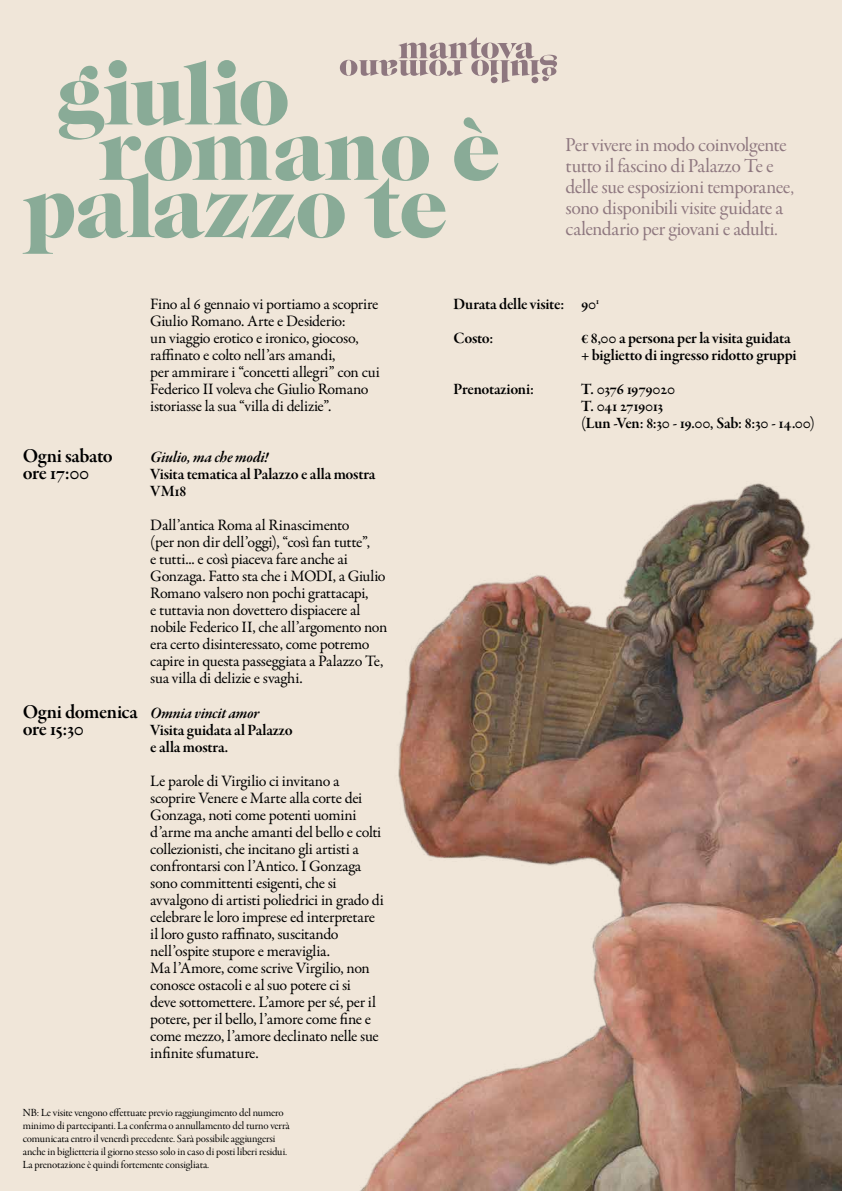
<style>
.page{position:relative;width:842px;height:1191px;background:#f0e6d9}
.page>*{position:absolute;margin:0;border:0;box-sizing:border-box;transform-origin:0 0}
.t1{font:20px/21px "Garamond Premr Pro Subh";letter-spacing:-.02em;color:#8e777f}
.t2{font:20px "Garamond Premr Pro Smbd Subh";letter-spacing:-.02em;color:#000}
.t3{font:16px/17px "Garamond Premr Pro";letter-spacing:-.02em;color:#000}
.t4{font:16px/17px "Garamond Premr Pro Smbd Subh";letter-spacing:-.015em;color:#000}
.t5{font:16px "Garamond Premr Pro Smbd It Subh";letter-spacing:-.01em;color:#000}
.t6{font:11px/13px "Garamond Premr Pro Subh";letter-spacing:-.015em;color:#000}
.s1{font-family:"Garamond Premr Pro Smbd Subh";font-size:20px}
</style>
<div class="page">
<svg style="left:23px;top:37px;width:534px;height:217px"></svg>
<img style="left:360px;top:483px;width:482px;height:708px">
<p class="t3" style="left:150px;top:296px;width:231px">Fino al 6 gennaio vi portiamo a scoprire Giulio Romano. Arte e Desiderio:<br>un viaggio erotico e ironico, giocoso, raffinato e colto nell’ars amandi,<br>per ammirare i “concetti allegri” con cui Federico II voleva che Giulio Romano istoriasse la sua “villa di delizie”.</p>
<p class="t2" style="left:23px;top:444px;width:92px">Ogni sabato</p>
<p class="t5" style="left:150px;top:448px;width:120px">Giulio, ma che modi!</p>
<p class="t2" style="left:23px;top:461px;width:68px">ore 17:00</p>
<p class="t4" style="left:150px;top:466px;width:227px">Visita tematica al Palazzo e alla mostra<br>VM18</p>
<p class="t3" style="left:150px;top:517px;width:239px">Dall’antica Roma al Rinascimento<br>(per non dir dell’oggi), “così fan tutte”,<br>e tutti... e così piaceva fare anche ai Gonzaga. Fatto sta che i MODI, a Giulio Romano valsero non pochi grattacapi,<br>e tuttavia non dovettero dispiacere al nobile Federico II, che all’argomento non era certo disinteressato, come potremo capire in questa passeggiata a Palazzo Te, sua villa di delizie e svaghi.</p>
<p class="t5" style="left:23px;top:703px;width:238px"><span class="s1">Ogni domenica</span> Omnia vincit amor</p>
<p class="t2" style="left:23px;top:716px;width:63px">ore 15:30</p>
<p class="t4" style="left:150px;top:721px;width:144px">Visita guidata al Palazzo e alla mostra.</p>
<p class="t3" style="left:150px;top:772px;width:235px">Le parole di Virgilio ci invitano a scoprire Venere e Marte alla corte dei Gonzaga, noti come potenti uomini d’arme ma anche amanti del bello e colti collezionisti, che incitano gli artisti a confrontarsi con l’Antico. I Gonzaga sono committenti esigenti, che si avvalgono di artisti poliedrici in grado di celebrare le loro imprese ed interpretare il loro gusto raffinato, suscitando nell’ospite stupore e meraviglia.<br>Ma l’Amore, come scrive Virgilio, non conosce ostacoli e al suo potere ci si<br>deve sottomettere. L’amore per sé, per il potere, per il bello, l’amore come fine e come mezzo, l’amore declinato nelle sue infinite sfumature.</p>
<p class="t6" style="left:23px;top:1107px;width:269px">NB: Le visite vengono effettuate previo raggiungimento del numero minimo di partecipanti. La conferma o annullamento del turno verrà comunicata entro il venerdì precedente. Sarà possibile aggiungersi anche in biglietteria il giorno stesso solo in caso di posti liberi residui.<br>La prenotazione è quindi fortemente consigliata.</p>
<p class="t1" style="left:566px;top:135px;width:230px">Per vivere in modo coinvolgente tutto il fascino di Palazzo Te e delle sue esposizioni temporanee, sono disponibili visite guidate a calendario per giovani e adulti.</p>
<p class="t4" style="left:454px;top:288px;width:147px;line-height:34px">Durata delle visite: 90<sup>1<br></sup>Costo:</p>
<p class="t4" style="left:581px;top:330px;width:217px">€ 8,00 a persona per la visita guidata + biglietto di ingresso ridotto gruppi</p>
<p class="t4" style="left:454px;top:381px;width:82px">Prenotazioni:</p>
<p class="t4" style="left:581px;top:381px;width:235px">T. 0376 1979020<br>T. 041 2719013<br>(Lun -Ven: 8:30 - 19.00, Sab: 8:30 - 14.00)</p>
</div>
